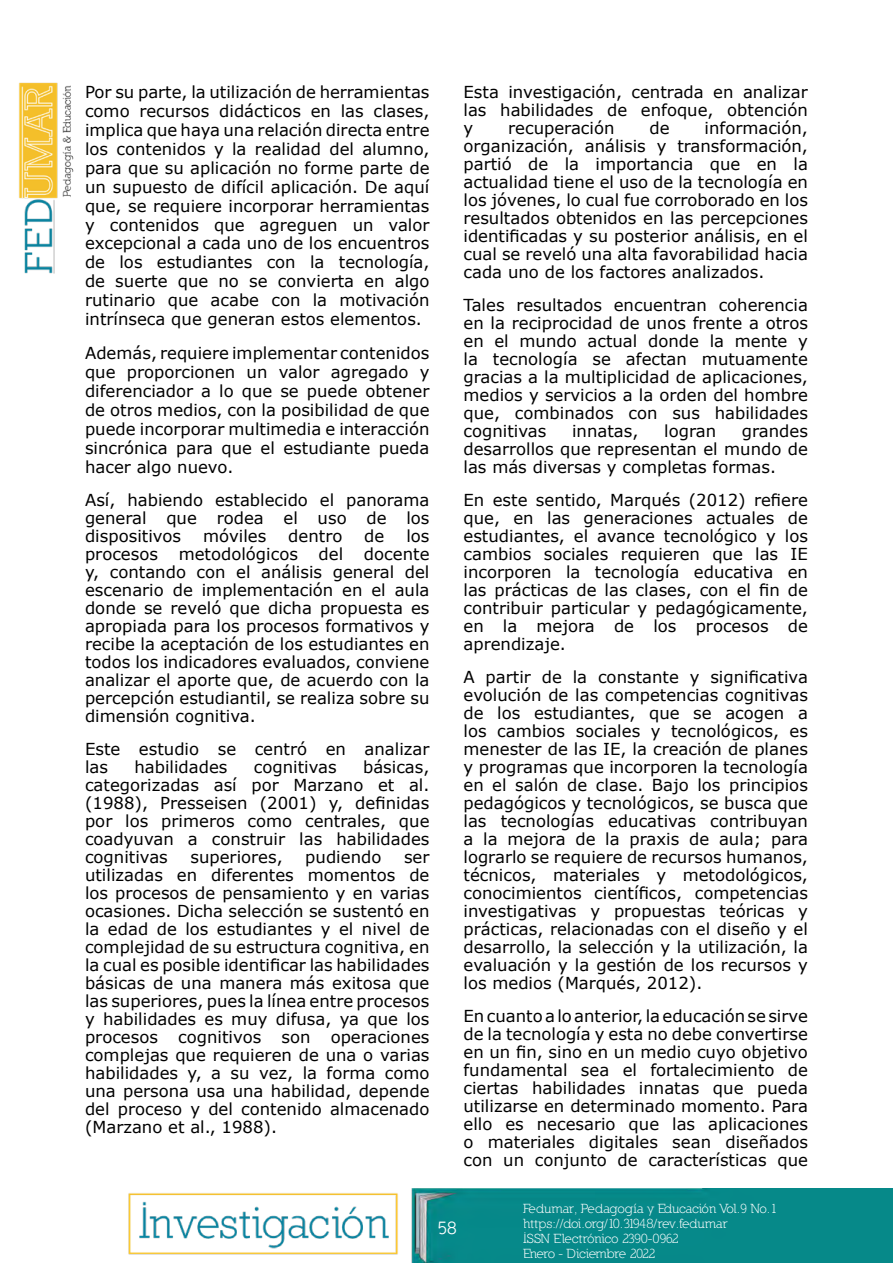
<style>
.page{position:relative;width:893px;height:1263px;background:#fff}
.page>*{position:absolute;margin:0;border:0;box-sizing:border-box;transform-origin:0 0}
.t1{font:700 18px "Nilland";color:#fff}
.t2{font:16.5px/18px "Verdana";color:#000;text-align:justify}
.t3{font:13.5px/15px "Nilland";letter-spacing:-.035em;color:#fff}
</style>
<div class="page">
<div style="left:412px;top:1189px;width:481px;height:74px;background:#068989"></div>
<img style="left:19px;top:82px;width:55px;height:192px">
<img style="left:128px;top:1193px;width:270px;height:62px">
<p class="t2" style="left:85px;top:82px;width:346px;line-height:18.9px">Por su parte, la utilización de herramientas como recursos didácticos en las clases, implica que haya una relación directa entre los contenidos y la realidad del alumno, para que su aplicación no forme parte de un supuesto de difícil aplicación. De aquí que, se requiere incorporar herramientas y contenidos que agreguen un valor excepcional a cada uno de los encuentros de los estudiantes con la tecnología, de suerte que no se convierta en algo rutinario que acabe con la motivación intrínseca que generan estos elementos.</p>
<p class="t2" style="left:85px;top:344px;width:346px;line-height:18.9px">Además, requiere implementar contenidos que proporcionen un valor agregado y diferenciador a lo que se puede obtener de otros medios, con la posibilidad de que puede incorporar multimedia e interacción sincrónica para que el estudiante pueda hacer algo nuevo.</p>
<p class="t2" style="left:85px;top:491px;width:346px">Así, habiendo establecido el panorama general que rodea el uso de los dispositivos</p>
<p class="t2" style="left:203px;top:527px;width:65px">móviles</p>
<p class="t2" style="left:288px;top:527px;width:56px">dentro</p>
<p class="t2" style="left:364px;top:527px;width:22px">de</p>
<p class="t2" style="left:406px;top:527px;width:25px">los</p>
<p class="t2" style="left:85px;top:545px;width:74px">procesos</p>
<p class="t2" style="left:179px;top:545px;width:121px">metodológicos</p>
<p class="t2" style="left:319px;top:545px;width:26px">del</p>
<p class="t2" style="left:85px;top:545px;width:346px;text-indent:279px">docente y, contando con el análisis general del escenario de implementación en el aula donde se reveló que dicha propuesta es apropiada para los procesos formativos y recibe la aceptación de los estudiantes en todos los indicadores evaluados, conviene analizar el aporte que, de acuerdo con la percepción estudiantil, se realiza sobre su dimensión cognitiva.</p>
<p class="t2" style="left:85px;top:740px;width:346px">Este estudio se centró en analizar las</p>
<p class="t2" style="left:85px;top:758px;width:346px;text-indent:278px">básicas, categorizadas así por Marzano et al. (1988), Presseisen (2001) y, definidas por los primeros como centrales, que coadyuvan a construir las habilidades cognitivas</p>
<p class="t2" style="left:134px;top:758px;width:95px">habilidades</p>
<p class="t2" style="left:254px;top:758px;width:84px">cognitivas</p>
<p class="t2" style="left:190px;top:848px;width:94px">superiores,</p>
<p class="t2" style="left:305px;top:848px;width:78px">pudiendo</p>
<p class="t2" style="left:85px;top:848px;width:346px;text-indent:319px">ser utilizadas en diferentes momentos de los procesos de pensamiento y en varias ocasiones. Dicha selección se sustentó en la edad de los estudiantes y el nivel de complejidad de su estructura cognitiva, en la cual es posible identificar las habilidades básicas de una manera más exitosa que las superiores, pues la línea entre procesos y habilidades es muy difusa, ya que los procesos cognitivos son operaciones complejas que requieren de una o varias habilidades y, a su vez, la forma como una persona usa una habilidad, depende del proceso y del contenido almacenado (Marzano et al., 1988).</p>
<p class="t2" style="left:463px;top:83px;width:346px">Esta investigación, centrada en analizar las habilidades de enfoque, obtención y</p>
<p class="t2" style="left:463px;top:119px;width:346px;text-indent:241px">información, organización, análisis y transformación, partió de la importancia que en la actualidad tiene el uso de la tecnología en los jóvenes, lo cual fue corroborado en los resultados obtenidos en las percepciones identificadas y su posterior análisis, en el cual se reveló una alta favorabilidad hacia cada uno de los factores analizados.</p>
<p class="t2" style="left:463px;top:296px;width:346px">Tales resultados encuentran coherencia en la reciprocidad de unos frente a otros en el mundo actual donde la mente y la tecnología se afectan mutuamente gracias a la multiplicidad de aplicaciones, medios y servicios a la orden del hombre que, combinados con sus habilidades cognitivas</p>
<p class="t2" style="left:508px;top:119px;width:108px">recuperación</p>
<p class="t2" style="left:649px;top:119px;width:22px">de</p>
<p class="t2" style="left:463px;top:422px;width:346px;text-indent:278px">grandes desarrollos que representan el mundo de las más diversas y completas formas.</p>
<p class="t2" style="left:463px;top:491px;width:346px">En este sentido, Marqués (2012) refiere que, en las generaciones actuales de estudiantes, el avance tecnológico y los cambios sociales requieren que las IE incorporen la tecnología educativa en las prácticas de las clases, con el fin de contribuir particular y pedagógicamente, en la mejora de los procesos de aprendizaje.</p>
<p class="t2" style="left:463px;top:668px;width:346px">A partir de la constante y significativa evolución de las competencias cognitivas de los estudiantes, que se acogen a los cambios sociales y tecnológicos, es menester de las IE, la creación de planes y programas que incorporen la tecnología en el salón de clase. Bajo los principios pedagógicos y tecnológicos, se busca que las tecnologías educativas contribuyan a la mejora de la praxis de aula; para lograrlo se requiere de recursos humanos, técnicos, materiales y metodológicos, conocimientos científicos, competencias investigativas y propuestas teóricas y prácticas, relacionadas con el diseño y el desarrollo, la selección y la utilización, la evaluación y la gestión de los recursos y los medios (Marqués, 2012).</p>
<p class="t2" style="left:463px;top:1007px;width:346px">En cuanto a lo anterior, la educación se sirve de la tecnología y esta no debe convertirse en un fin, sino en un medio cuyo objetivo fundamental sea el fortalecimiento de ciertas habilidades innatas que pueda utilizarse en determinado momento. Para ello es necesario que las aplicaciones o materiales digitales sean diseñados con un conjunto de características que</p>
<p class="t2" style="left:572px;top:422px;width:68px">innatas,</p>
<p class="t2" style="left:664px;top:422px;width:53px">logran</p>
<p class="t1" style="left:438px;top:1217px;width:21px">58</p>
<p class="t3" style="left:523px;top:1201px;width:256px">Fedumar, Pedagogía y Educación Vol.9 No.1 https://doi.org/10.31948/rev.fedumar<br>ISSN Electrónico 2390-0962<br>Enero - Diciembre 2022</p>
</div>
